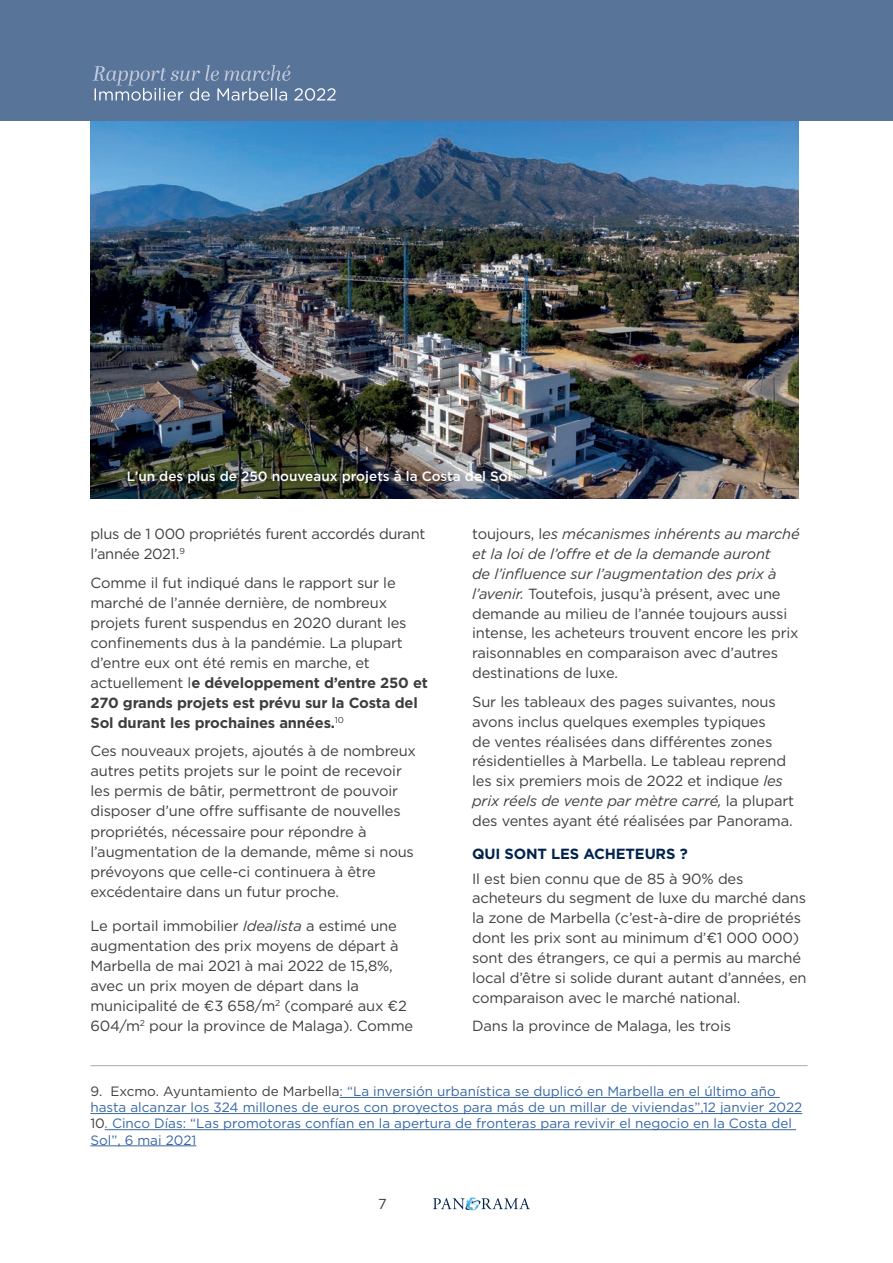
<style>
.page{position:relative;width:893px;height:1263px;background:#fff}
.page>*{position:absolute;margin:0;border:0;box-sizing:border-box;transform-origin:0 0}
.t1{font:14.7px/20.1px "Gotham";letter-spacing:-.01em;color:#3e3e3f}
.t2{font:700 14.7px "Gotham";letter-spacing:-.01em;color:#00234e}
.t3{font:14.4px "Gotham";color:#3e3e3f}
.t4{font:500 13.65px "Gotham";color:#fff}
.t5{font:13.5px/16.2px "Gotham";color:#3667a4}
.s1{font-weight:700}
.s2{font-style:italic}
.s3{color:#3e3e3f}
</style>
<div class="page">
<svg style="left:433px;top:1197px;width:97px;height:14px"></svg>
<hr style="left:90px;top:1065px;width:717px;height:1px;background:#a8a9ad">
<hr style="left:340px;top:1097px;width:440px;height:1px;background:#3667a4">
<hr style="left:90px;top:1113px;width:712px;height:1px;background:#3667a4">
<hr style="left:105px;top:1129px;width:691px;height:1px;background:#3667a4">
<hr style="left:90px;top:1145px;width:106px;height:1px;background:#3667a4">
<img style="left:90px;top:120px;width:708px;height:378px">
<div style="left:0;top:0;width:893px;height:120px;background:#597499"></div>
<svg style="left:93px;top:65px;width:243px;height:36px"></svg>
<p class="t4" style="left:127px;top:467px;width:386px">L’un des plus de 250 nouveaux projets à la Costa del Sol</p>
<p class="t1" style="left:90px;top:523px;width:336px">plus de 1 000 propriétés furent accordés durant l’année 2021.<sup>9</sup></p>
<p class="t1" style="left:90px;top:572px;width:339px">Comme il fut indiqué dans le rapport sur le marché de l’année dernière, de nombreux projets furent suspendus en 2020 durant les confinements dus à la pandémie. La plupart d’entre eux ont été remis en marche, et actuellement l<span class="s1">e développement d’entre 250 et 270 grands projets est prévu sur la Costa del Sol durant les prochaines années.</span><sup>10</sup></p>
<p class="t1" style="left:90px;top:741px;width:327px">Ces nouveaux projets, ajoutés à de nombreux autres petits projets sur le point de recevoir les permis de bâtir, permettront de pouvoir disposer d’une offre suffisante de nouvelles propriétés, nécessaire pour répondre à l’augmentation de la demande, même si nous prévoyons que celle-ci continuera à être excédentaire dans un futur proche.</p>
<p class="t1" style="left:90px;top:915px;width:324px">Le portail immobilier <span class="s2">Idealista</span> a estimé une augmentation des prix moyens de départ à Marbella de mai 2021 à mai 2022 de 15,8%, avec un prix moyen de départ dans la municipalité de €3 658/m<sup>2</sup> (comparé aux €2<br>604/m<sup>2</sup> pour la province de Malaga). Comme</p>
<p class="t1" style="left:472px;top:523px;width:329px">toujours, l<span class="s2">es mécanismes inhérents au marché et la loi de l’offre et de la demande auront<br>de l’influence sur l’augmentation des prix à l’avenir.</span> Toutefois, jusqu’à présent, avec une demande au milieu de l’année toujours aussi intense, les acheteurs trouvent encore les prix raisonnables en comparaison avec d’autres destinations de luxe.</p>
<p class="t1" style="left:472px;top:691px;width:324px">Sur les tableaux des pages suivantes, nous avons inclus quelques exemples typiques<br>de ventes réalisées dans différentes zones résidentielles à Marbella. Le tableau reprend les six premiers mois de 2022 et indique <span class="s2">les prix réels de vente par mètre carré,</span> la plupart des ventes ayant été réalisées par Panorama.</p>
<p class="t2" style="left:472px;top:844px;width:217px">QUI SONT LES ACHETEURS ?</p>
<p class="t1" style="left:472px;top:868px;width:336px">Il est bien connu que de 85 à 90% des acheteurs du segment de luxe du marché dans la zone de Marbella (c’est-à-dire de propriétés dont les prix sont au minimum d’€1 000 000) sont des étrangers, ce qui a permis au marché local d’être si solide durant autant d’années, en comparaison avec le marché national.</p>
<p class="t1" style="left:472px;top:1016px;width:260px">Dans la province de Malaga, les trois</p>
<p class="t5" style="left:90px;top:1083px;width:713px"><span class="s3">9. Excmo. Ayuntamiento de Marbella</span>: “La inversión urbanística se duplicó en Marbella en el último año hasta alcanzar los 324 millones de euros con proyectos para más de un millar de viviendas”,12 janvier 2022</p>
<p class="t5" style="left:90px;top:1115px;width:703px"><span class="s3">10</span>. Cinco Días: “Las promotoras confían en la apertura de fronteras para revivir el negocio en la Costa del<br>Sol”, 6 mai 2021</p>
<p class="t3" style="left:378px;top:1194px;width:10px">7</p>
</div>
